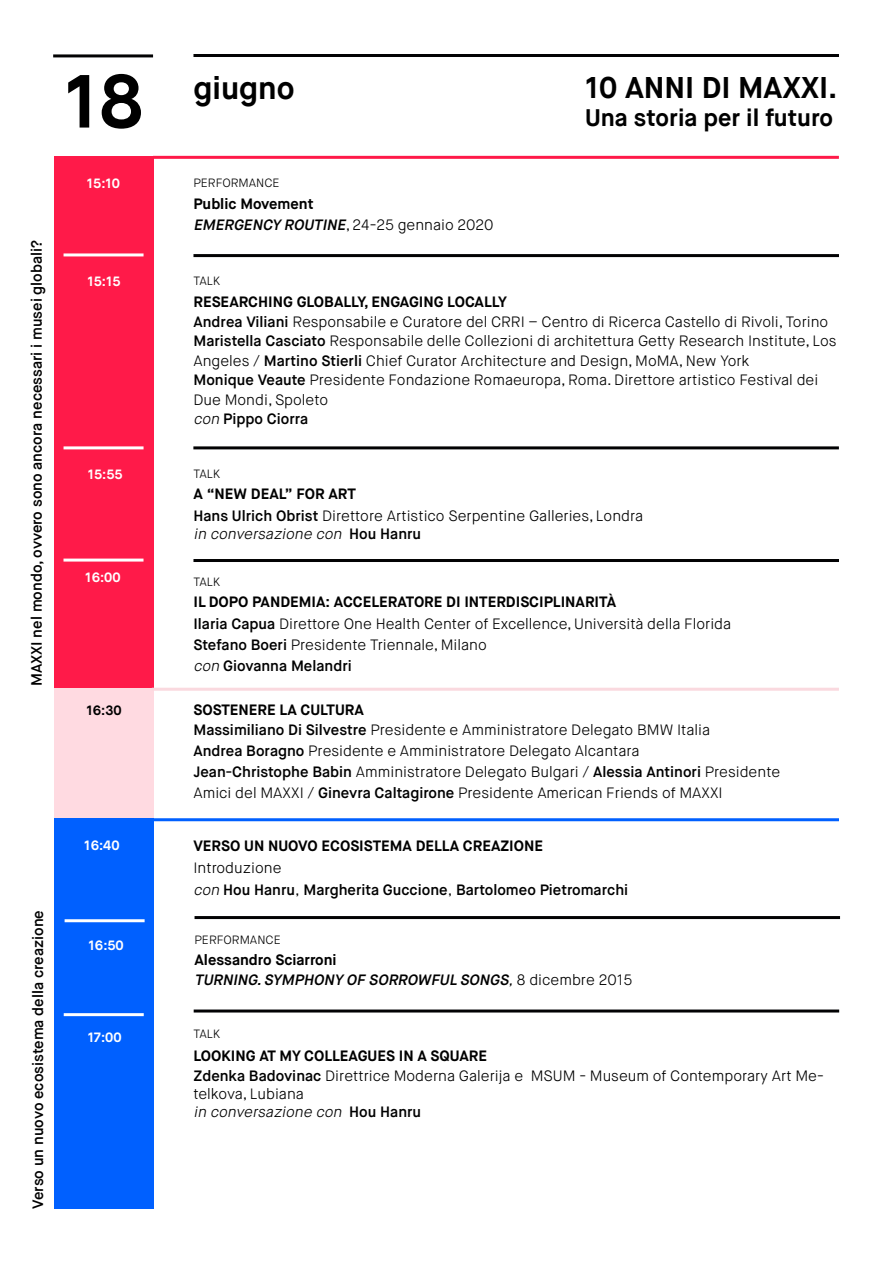
<style>
.page{position:relative;width:893px;height:1263px;background:#fff}
.page>*{position:absolute;margin:0;border:0;box-sizing:border-box;transform-origin:0 0}
.t1{font:700 75px "Maison Neue";color:#000}
.t2{font:700 31.5px "Maison Neue";color:#000}
.t3{font:700 30px "Maison Neue";color:#000}
.t4{font:700 24px "Maison Neue";color:#000}
.t5{font:300 15px/21px "Maison Neue";color:#000}
.t6{font:700 15px "Maison Neue";color:#000}
.t7{font:600 15px "Maison Neue";color:#000}
.t8{font:italic 600 15px/20.1px "Maison Neue";color:#000}
.t9{font:italic 300 15px/18px "Maison Neue";color:#000}
.t10{font:700 13.5px "Maison Neue";color:#fff}
.t11{font:700 13.5px "Maison Neue";color:#000}
.t12{font:300 12px "Maison Neue";color:#000}
.s1{font-weight:600;font-style:italic}
.s2{font-weight:600}
.s3{font-style:italic}
.s4{font-weight:300;font-style:italic}
.s5{font-weight:300}
.s6{font-weight:700;font-style:normal}
.s7{font-weight:300;font-style:normal}
.s8{font-weight:700}
.s9{font-style:normal}
.s10{font-weight:600;font-style:normal}
</style>
<div class="page">
<div style="left:54px;top:688px;width:99px;height:131px;background:#ffdae1"></div>
<div style="left:54px;top:818px;width:99px;height:391px;background:#0060ff"></div>
<div style="left:54px;top:156px;width:99px;height:532px;background:#ff1a49"></div>
<hr style="left:53px;top:54px;width:100px;height:3px;background:#020203">
<hr style="left:193px;top:54px;width:646px;height:3px;background:#020203">
<hr style="left:193px;top:446px;width:646px;height:3px;background:#020203">
<hr style="left:193px;top:559px;width:646px;height:3px;background:#020203">
<hr style="left:152px;top:688px;width:687px;height:3px;background:#fad9df">
<hr style="left:193px;top:254px;width:646px;height:3px;background:#020203">
<hr style="left:194px;top:1009px;width:645px;height:3px;background:#020203">
<hr style="left:64px;top:446px;width:80px;height:3px;background:#fff">
<hr style="left:63px;top:559px;width:81px;height:3px;background:#fff">
<hr style="left:64px;top:253px;width:80px;height:3px;background:#fff">
<hr style="left:64px;top:1013px;width:80px;height:3px;background:#fff">
<hr style="left:195px;top:916px;width:645px;height:3px;background:#020203">
<hr style="left:65px;top:919px;width:80px;height:3px;background:#fff">
<hr style="left:153px;top:156px;width:686px;height:3px;background:#ff1a49">
<hr style="left:153px;top:818px;width:686px;height:3px;background:#0060ff">
<p class="t7" style="left:27px;top:686px;width:447px;rotate:-90deg">MAXXI nel mondo, ovvero sono ancora necessari i musei globali?</p>
<p class="t7" style="left:28px;top:1209px;width:300px;rotate:-90deg">Verso un nuovo ecosistema della creazione</p>
<h1 class="t1" style="left:64px;top:54px;width:80px">18</h1>
<h2 class="t2" style="left:193px;top:68px;width:103px">giugno</h2>
<p class="t10" style="left:87px;top:175px;width:35px">15:10</p>
<p class="t10" style="left:87px;top:273px;width:35px">15:15</p>
<p class="t12" style="left:193px;top:176px;width:88px">PERFORMANCE</p>
<p class="t6" style="left:193px;top:194px;width:122px">Public Movement</p>
<p class="t5" style="left:193px;top:214px;width:302px"><span class="s1">EMERGENCY ROUTINE</span>, 2 4 - 2 5 g e n n a i o 2 0 2 0</p>
<p class="t12" style="left:193px;top:273px;width:28px">TALK</p>
<p class="t6" style="left:193px;top:292px;width:315px">RESEARCHING GLOBALLY, ENGAGING LOCALLY</p>
<h3 class="t3" style="left:585px;top:68px;width:254px">10 ANNI DI MAXXI.</h3>
<h3 class="t4" style="left:585px;top:102px;width:249px">Una storia per il futuro</h3>
<p class="t5" style="left:193px;top:312px;width:645px;line-height:19.5px"><span class="s2">Andrea Viliani</span> Responsabile e Curatore del CRRI – Centro di Ricerca Castello di Rivoli, Torino <span class="s2">Maristella Casciato</span> Responsabile delle Collezioni di architettura Getty Research Institute, Los Angeles / <span class="s2">Martino Stierli</span> Chief Curator Architecture and Design, MoMA, New York<br><span class="s2">Monique Veaute</span> Presidente Fondazione Romaeuropa, Roma. Direttore artistico Festival dei Due Mondi, Spoleto<br><span class="s3">con</span> <span class="s2">Pippo Ciorra</span></p>
<p class="t10" style="left:88px;top:466px;width:36px">15:55</p>
<p class="t12" style="left:193px;top:466px;width:28px">TALK</p>
<p class="t6" style="left:193px;top:485px;width:164px">A “NEW DEAL” FOR ART</p>
<p class="t5" style="left:193px;top:507px;width:451px;line-height:18px"><span class="s2">Hans Ulrich Obrist</span> Direttore Artistico Serpentine Galleries, Londra <span class="s3">in conversazione con</span> <span class="s2">H o u H a n r u</span></p>
<p class="t10" style="left:85px;top:568px;width:37px">16:00</p>
<p class="t12" style="left:193px;top:575px;width:28px">TALK</p>
<p class="t6" style="left:193px;top:592px;width:424px">IL DOPO PANDEMIA: ACCELERATORE DI INTERDISCIPLINARITÀ</p>
<p class="t5" style="left:193px;top:613px;width:539px"><span class="s2">Ilaria Capua</span> Direttore One Health Center of Excellence, Università della Florida<br><span class="s2">Stefano Boeri</span> Presidente Triennale, Milano<br><span class="s3">con</span><span class="s2">Giovanna Melandri</span></p>
<p class="t11" style="left:86px;top:701px;width:37px">16:30</p>
<p class="t6" style="left:193px;top:701px;width:172px">SOSTENERE LA CULTURA</p>
<p class="t5" style="left:193px;top:720px;width:588px"><span class="s2">Massimiliano Di Silvestre</span> Presidente e Amministratore Delegato BMW Italia<br><span class="s2">Andrea Boragno</span> Presidente e Amministratore Delegato Alcantara<br><span class="s2">Jean-Christophe Babin</span> Amministratore Delegato Bulgari / <span class="s2">Alessia Antinori</span> Presidente Amici del MAXXI / <span class="s2">Ginevra Caltagirone</span> Presidente American Friends of MAXXI</p>
<p class="t10" style="left:84px;top:837px;width:37px">16:40</p>
<p class="t6" style="left:193px;top:836px;width:351px">VERSO UN NUOVO ECOSISTEMA DELLA CREAZIONE</p>
<p class="t5" style="left:193px;top:857px;width:90px">Introduzione</p>
<p class="t7" style="left:193px;top:880px;width:436px"><span class="s4">con</span>Hou Hanru<span class="s5">,</span> Margherita Guccione<span class="s5">,</span> Bartolomeo Pietromarchi</p>
<p class="t10" style="left:89px;top:937px;width:37px">16:50</p>
<p class="t12" style="left:195px;top:933px;width:88px">PERFORMANCE</p>
<p class="t8" style="left:195px;top:950px;width:439px"><span class="s6">Alessandro Sciarroni<br></span>TURNING.SYMPHONY OF SORROWFULSONGS<span class="s5">,</span> <span class="s7">8 d i c e m b r e 2 0 1 5</span></p>
<p class="t10" style="left:88px;top:1029px;width:35px">17:00</p>
<p class="t12" style="left:193px;top:1026px;width:28px">TALK</p>
<p class="t5" style="left:193px;top:1045px;width:632px;line-height:20.5px"><span class="s8">LOOKING AT MY COLLEAGUES IN A SQUARE<br></span><span class="s2">Zdenka Badovinac</span> Direttrice Moderna Galerija e MSUM - Museum of Contemporary Art Me-</p>
<p class="t9" style="left:193px;top:1085px;width:229px"><span class="s9">telkova, Lubiana<br></span>in conversazione con <span class="s10">H o u H a n r u</span></p>
</div>
